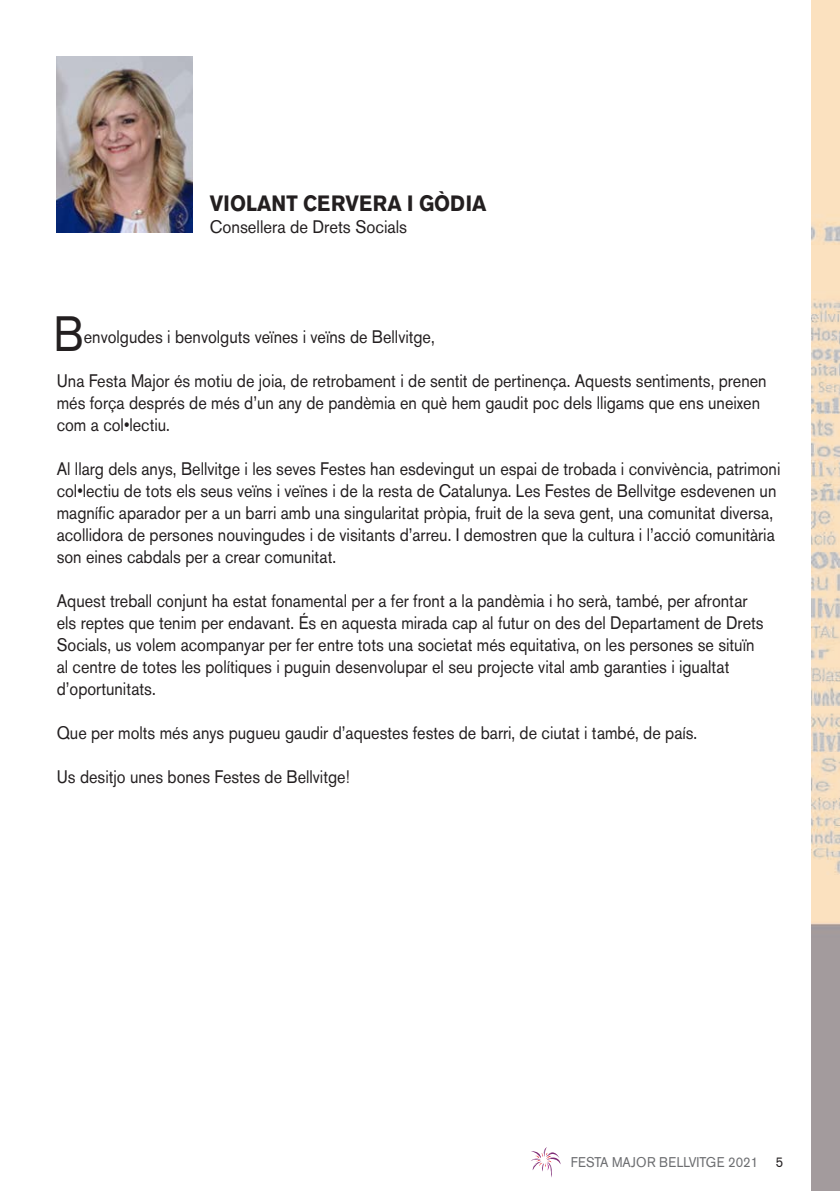
<style>
.page{position:relative;width:840px;height:1191px;background:#fff}
.page>*{position:absolute;margin:0;border:0;box-sizing:border-box;transform-origin:0 0}
.t1{font:49.2px "Akzidenz Grotesk BE";color:#231f20;scale:.9 1}
.t2{font:700 22px "Akzidenz Grotesk BE";color:#231f20;scale:.92 1}
.t3{font:18px/22px "Akzidenz Grotesk BE";color:#231f20;scale:.9 1}
.t4{font:18px "Akzidenz Grotesk BE";color:#231f20;scale:.92 1}
.t5{font:14px "Akzidenz Grotesk BE";color:#6c6d70;scale:.92 1}
.s1{color:#231f20}
</style>
<div class="page">
<svg style="left:531px;top:1147px;width:29px;height:30px"></svg>
<img style="left:811px;top:0;width:28px;height:1190px">
<img style="left:57px;top:57px;width:136px;height:176px">
<p class="t2" style="left:210px;top:190px;width:302px">VIOLANT CERVERA I GÒDIA</p>
<p class="t4" style="left:210px;top:216px;width:216px">Consellera de Drets Socials</p>
<h1 class="t1" style="left:53px;top:304px;width:35px">B</h1>
<p class="t3" style="left:84px;top:325px;width:391px">envolgudes i benvolguts veïnes i veïns de Bellvitge,</p>
<p class="t3" style="left:57px;top:369px;width:790px">Una Festa Major és motiu de joia, de retrobament i de sentit de pertinença. Aquests sentiments, prenen més força després de més d’un any de pandèmia en què hem gaudit poc dels lligams que ens uneixen com a col•lectiu.</p>
<p class="t3" style="left:57px;top:457px;width:805px">Al llarg dels anys, Bellvitge i les seves Festes han esdevingut un espai de trobada i convivència, patrimoni col•lectiu de tots els seus veïns i veïnes i de la resta de Catalunya. Les Festes de Bellvitge esdevenen un magnífic aparador per a un barri amb una singularitat pròpia, fruit de la seva gent, una comunitat diversa, acollidora de persones nouvingudes i de visitants d’arreu. I demostren que la cultura i l’acció comunitària son eines cabdals per a crear comunitat.</p>
<p class="t3" style="left:57px;top:589px;width:786px">Aquest treball conjunt ha estat fonamental per a fer front a la pandèmia i ho serà, també, per afrontar els reptes que tenim per endavant. És en aquesta mirada cap al futur on des del Departament de Drets Socials, us volem acompanyar per fer entre tots una societat més equitativa, on les persones se situïn al centre de totes les polítiques i puguin desenvolupar el seu projecte vital amb garanties i igualtat d’oportunitats.</p>
<p class="t3" style="left:57px;top:721px;width:713px">Que per molts més anys pugueu gaudir d’aquestes festes de barri, de ciutat i també, de país.</p>
<p class="t3" style="left:57px;top:765px;width:327px">Us desitjo unes bones Festes de Bellvitge!</p>
<p class="t5" style="left:570px;top:1153px;width:232px">FESTA MAJOR BELLVITGE 2021 <span class="s1">5</span></p>
</div>
